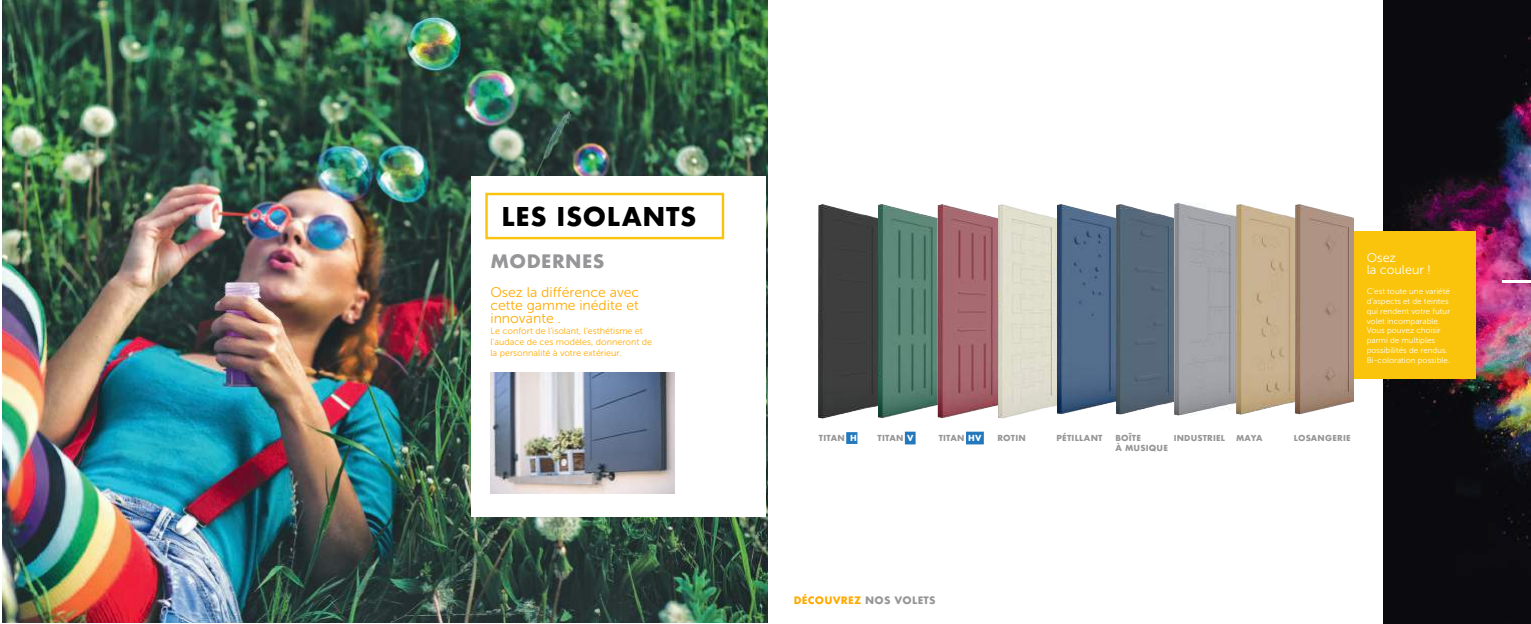
<style>
.page{position:relative;width:1531px;height:624px;background:#fff}
.page>*{position:absolute;margin:0;border:0;box-sizing:border-box;transform-origin:0 0}
.t1{font:700 25.2px "Futura";letter-spacing:.025em;color:#000}
.t2{font:700 18px "Futura";letter-spacing:.025em;color:#969698}
.t3{font:14px/13px "Museo Sans 300";color:#fa0;text-align:justify}
.t4{font:12.6px/12px "Museo Sans 300";color:#fff}
.t5{font:700 10px "Futura";letter-spacing:.025em;color:#fa0}
.t6{font:9px/11px "Museo Sans 300";color:#fa0}
.t7{font:8.1px/9.9px "Museo Sans 300";color:#fff}
.t8{font:700 8.1px/9.7px "Futura";letter-spacing:.025em;color:#969698}
.t9{font:700 8px "Futura";letter-spacing:.025em;color:#969698}
.s1{color:#fff}
.s2{color:#969698}
</style>
<div class="page">
<img style="left:1383px;top:0;width:148px;height:624px">
<img style="left:2px;top:0;width:765px;height:623px">
<div style="left:471px;top:177px;width:294px;height:339px;background:#fff"></div>
<hr style="left:1503px;top:280px;width:28px;height:3px;background:#fff">
<div style="left:1349px;top:231px;width:127px;height:148px;background:#f9c40b"></div>
<div style="left:846px;top:432px;width:11px;height:12px;background:#2278bd"></div>
<img style="left:819px;top:204px;width:238px;height:215px">
<div style="left:905px;top:431px;width:10px;height:13px;background:#2278bd"></div>
<div style="left:966px;top:431px;width:18px;height:13px;background:#2278bd"></div>
<img style="left:1057px;top:203px;width:237px;height:212px">
<img style="left:1294px;top:204px;width:59px;height:211px">
<img style="left:490px;top:372px;width:184px;height:121px">
<div style="left:485px;top:193px;width:239px;height:46px;border:2px solid #f9c40b"></div>
<h1 class="t1" style="left:501px;top:199px;width:197px">LES ISOLANTS</h1>
<h2 class="t2" style="left:490px;top:248px;width:116px">MODERNES</h2>
<h3 class="t3" style="left:490px;top:286px;width:150px">Osez la différence avec cette gamme inédite et innovante .</h3>
<p class="t6" style="left:490px;top:325px;width:163px">Le confort de l’isolant, l’esthétisme et l’audace de ces modèles, donneront de la personnalité à votre extérieur.</p>
<h3 class="t4" style="left:1366px;top:252px;width:66px">Osez<br>la couleur !</h3>
<p class="t7" style="left:1366px;top:286px;width:85px">C’est toute une variété d’aspects et de teintes qui rendent votre futur volet incomparable.<br>Vous pouvez choisir parmi de multiples possibilités de rendus.<br>Bi-coloration possible.</p>
<p class="t8" style="left:877px;top:433px;width:37px">TITAN <span class="s1">V</span></p>
<p class="t8" style="left:939px;top:433px;width:44px">TITAN <span class="s1">HV</span></p>
<p class="t8" style="left:997px;top:433px;width:30px">ROTIN</p>
<p class="t8" style="left:1056px;top:433px;width:47px">PÉTILLANT</p>
<p class="t8" style="left:1115px;top:433px;width:54px">BOÎTE<br>À MUSIQUE</p>
<p class="t9" style="left:1173px;top:432px;width:53px">INDUSTRIEL</p>
<p class="t9" style="left:1236px;top:432px;width:28px">MAYA</p>
<p class="t9" style="left:1293px;top:432px;width:58px">LOSANGERIE</p>
<p class="t5" style="left:794px;top:593px;width:143px">DÉCOUVREZ <span class="s2">NOS VOLETS</span></p>
</div>
